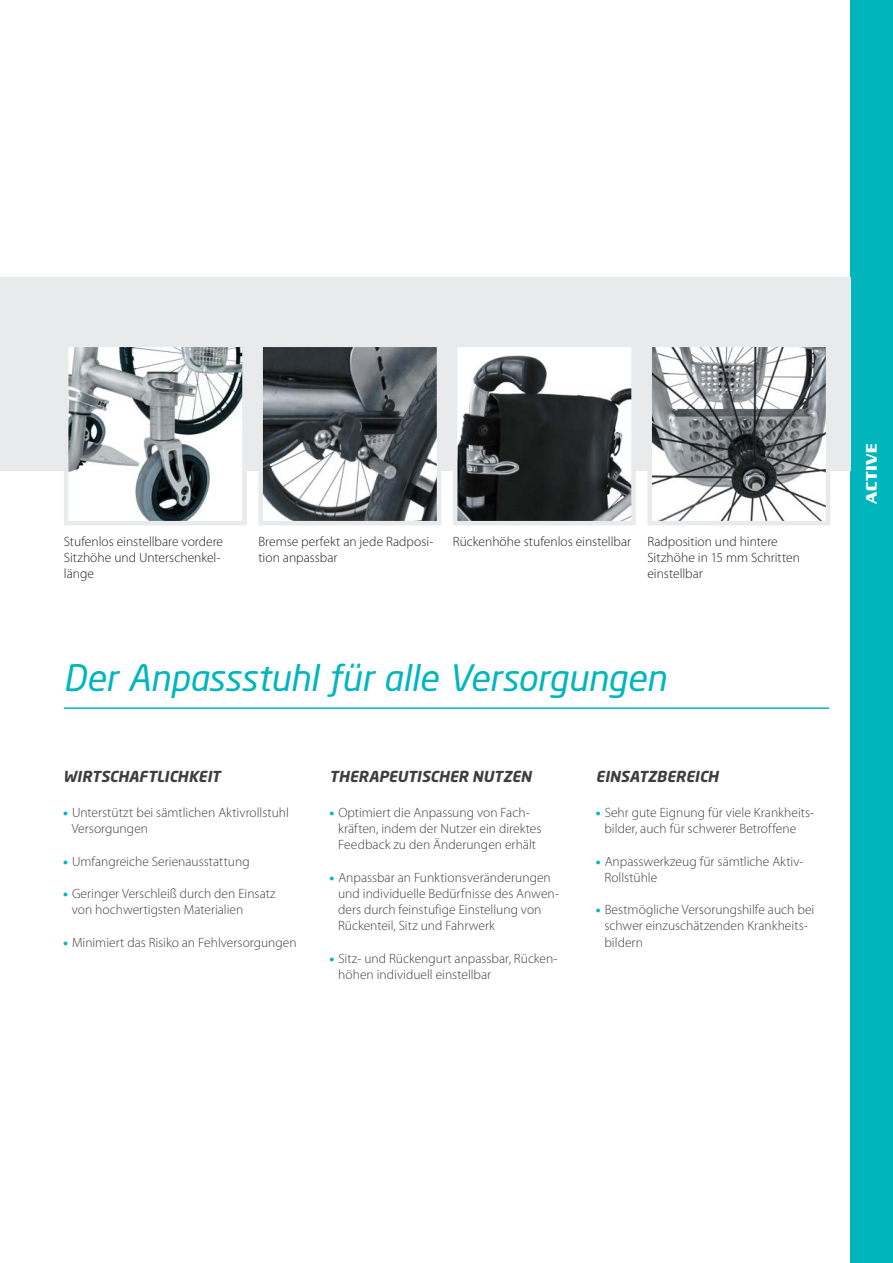
<style>
.page{position:relative;width:893px;height:1263px;background:#fff}
.page>*{position:absolute;margin:0;border:0;box-sizing:border-box;transform-origin:0 0}
.t1{font:italic 36px "Neo Sans Std";letter-spacing:-.005em;color:#00b6bc}
.t2{font:italic 700 15px "Neo Sans Std";letter-spacing:.005em;color:#3e3e3f}
.t3{font:700 15px "Enter Sansman";letter-spacing:.015em;color:#fff}
.t4{font:300 13.5px/16.2px "Myriad Pro";color:#3e3e3f}
.t5{font:300 13.5px/16.2px "Myriad Pro";color:#231f20}
.s1{font-weight:900;color:#00b6bc}
</style>
<div class="page">
<div style="left:850px;top:0;width:43px;height:1263px;background:#00b6bc"></div>
<div style="left:0;top:277px;width:850px;height:194px;background:#e9eaeb"></div>
<hr style="left:64px;top:707px;width:765px;height:2px;background:#00b6bc">
<img style="left:69px;top:348px;width:173px;height:172px">
<div style="left:64px;top:343px;width:183px;height:182px;border:4px solid #e9eaeb"></div>
<div style="left:455px;top:345px;width:178px;height:178px;background:#fff"></div>
<img style="left:458px;top:355px;width:173px;height:165px">
<div style="left:453px;top:343px;width:183px;height:182px;border:4px solid #e9eaeb"></div>
<img style="left:652px;top:348px;width:173px;height:172px">
<div style="left:647px;top:343px;width:183px;height:182px;border:4px solid #e9eaeb"></div>
<img style="left:263px;top:348px;width:173px;height:172px">
<div style="left:258px;top:343px;width:183px;height:182px;border:4px solid #e9eaeb"></div>
<p class="t5" style="left:64px;top:533px;width:161px">Stufenlos einstellbare vordere<br>Sitzhöhe und Unterschenkel&shy;länge</p>
<p class="t5" style="left:258px;top:533px;width:176px">Bremse perfekt an jede Radposi&shy;tion anpassbar</p>
<p class="t5" style="left:647px;top:533px;width:154px;text-indent:-194px">Rückenhöhe stufenlos einstellbar Radposition und hintere<br>Sitzhöhe in 15 mm Schritten einstellbar</p>
<h1 class="t1" style="left:63px;top:656px;width:605px">Der Anpassstuhl für alle Versorgungen</h1>
<p class="t2" style="left:63px;top:767px;width:159px">WIRTSCHAFTLICHKEIT</p>
<p class="t2" style="left:330px;top:767px;width:203px">THERAPEUTISCHER NUTZEN</p>
<p class="t2" style="left:596px;top:767px;width:124px">EINSATZBEREICH</p>
<p class="t4" style="left:72px;top:805px;width:219px;text-indent:-9px"><span class="s1">•</span> Unterstützt bei sämtlichen Aktivrollstuhl<br>Versorgungen</p>
<p class="t4" style="left:63px;top:853px;width:188px"><span class="s1">•</span> Umfangreiche Serienausstattung</p>
<p class="t4" style="left:72px;top:886px;width:205px;text-indent:-9px"><span class="s1">•</span> Geringer Verschleiß durch den Einsatz von hochwertigsten Materialien</p>
<p class="t4" style="left:63px;top:934px;width:235px"><span class="s1">•</span> Minimiert das Risiko an Fehlversorgungen</p>
<p class="t4" style="left:338px;top:805px;width:205px;text-indent:-9px"><span class="s1">•</span> Optimiert die Anpassung von Fach&shy;kräften, indem der Nutzer ein direktes<br>Feedback zu den Änderungen erhält</p>
<p class="t4" style="left:338px;top:869px;width:222px;text-indent:-9px"><span class="s1">•</span> Anpassbar an Funktionsveränderungen und individuelle Bedürfnisse des Anwen&shy;ders durch feinstufige Einstellung von Rückenteil, Sitz und Fahrwerk</p>
<p class="t4" style="left:338px;top:950px;width:221px;text-indent:-9px"><span class="s1">•</span> Sitz- und Rückengurt anpassbar, Rücken&shy;höhen individuell einstellbar</p>
<p class="t4" style="left:604px;top:805px;width:211px;text-indent:-9px"><span class="s1">•</span> Sehr gute Eignung für viele Krankheits&shy;bilder, auch für schwerer Betroffene</p>
<p class="t4" style="left:604px;top:853px;width:201px;text-indent:-9px"><span class="s1">•</span> Anpasswerkzeug für sämtliche Aktiv-<br>Rollstühle</p>
<p class="t4" style="left:604px;top:902px;width:211px;text-indent:-9px"><span class="s1">•</span> Bestmögliche Versorungshilfe auch bei schwer einzuschätzenden Krankheits&shy;bildern</p>
<p class="t3" style="left:863px;top:504px;width:62px;rotate:-90deg">ACTIVE</p>
</div>
